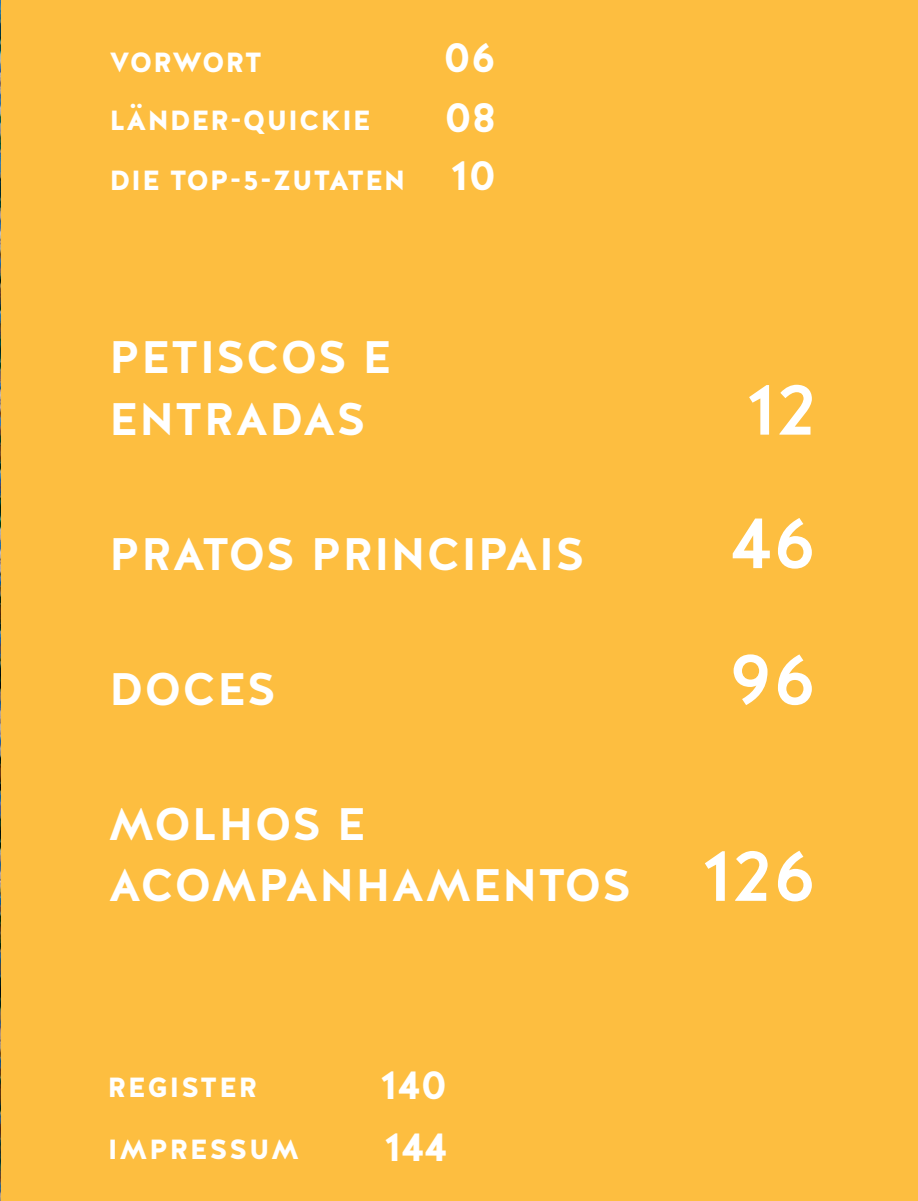
<style>
.page{position:relative;width:918px;height:1201px;background:#fff}
.page>*{position:absolute;margin:0;border:0;box-sizing:border-box;transform-origin:0 0}
.t1{font:500 73.15px "Halis GR";letter-spacing:.02em;color:#fff}
.t2{font:700 45.5px/61.2px "Halis GR";letter-spacing:.02em;color:#fff}
.t3{font:700 42.35px "Halis GR";color:#fff}
.t4{font:700 40.77px "Halis GR";letter-spacing:.01em;color:#fff}
.t5{font:900 27.65px "Halis GR";letter-spacing:.03em;color:#fff}
.t6{font:900 27.65px "Halis GR";letter-spacing:.06em;color:#fff}
.t7{font:900 27.65px "Halis GR";letter-spacing:.005em;color:#fff}
</style>
<div class="page">
<div style="left:0;top:0;width:918px;height:1200px;background:#fdbe40"></div>
<img style="left:0;top:1px;width:1px;height:1198px">
<p class="t7" style="left:109px;top:46px;width:154px">VORWORT</p>
<p class="t5" style="left:109px;top:103px;width:263px">LÄNDER-QUICKIE</p>
<p class="t5" style="left:109px;top:164px;width:298px">DIE TOP-5-ZUTATEN</p>
<p class="t3" style="left:443px;top:33px;width:54px">06</p>
<p class="t3" style="left:444px;top:93px;width:53px">08</p>
<p class="t3" style="left:451px;top:151px;width:47px">10</p>
<p class="t2" style="left:109px;top:327px;width:284px">PETISCOS E<br>ENTRADAS</p>
<p class="t2" style="left:109px;top:523px;width:477px">PRATOS PRINCIPAIS</p>
<p class="t2" style="left:109px;top:658px;width:168px">DOCES</p>
<p class="t2" style="left:108px;top:793px;width:524px">MOLHOS E<br>ACOMPANHAMENTOS</p>
<p class="t6" style="left:108px;top:1071px;width:151px">REGISTER</p>
<p class="t4" style="left:380px;top:1061px;width:68px">140</p>
<p class="t6" style="left:108px;top:1132px;width:193px">IMPRESSUM</p>
<p class="t4" style="left:384px;top:1122px;width:65px">144</p>
<h1 class="t1" style="left:746px;top:366px;width:72px">12</h1>
<h1 class="t1" style="left:730px;top:500px;width:87px">46</h1>
<h1 class="t1" style="left:729px;top:636px;width:89px">96</h1>
<h1 class="t1" style="left:702px;top:832px;width:116px">126</h1>
</div>
